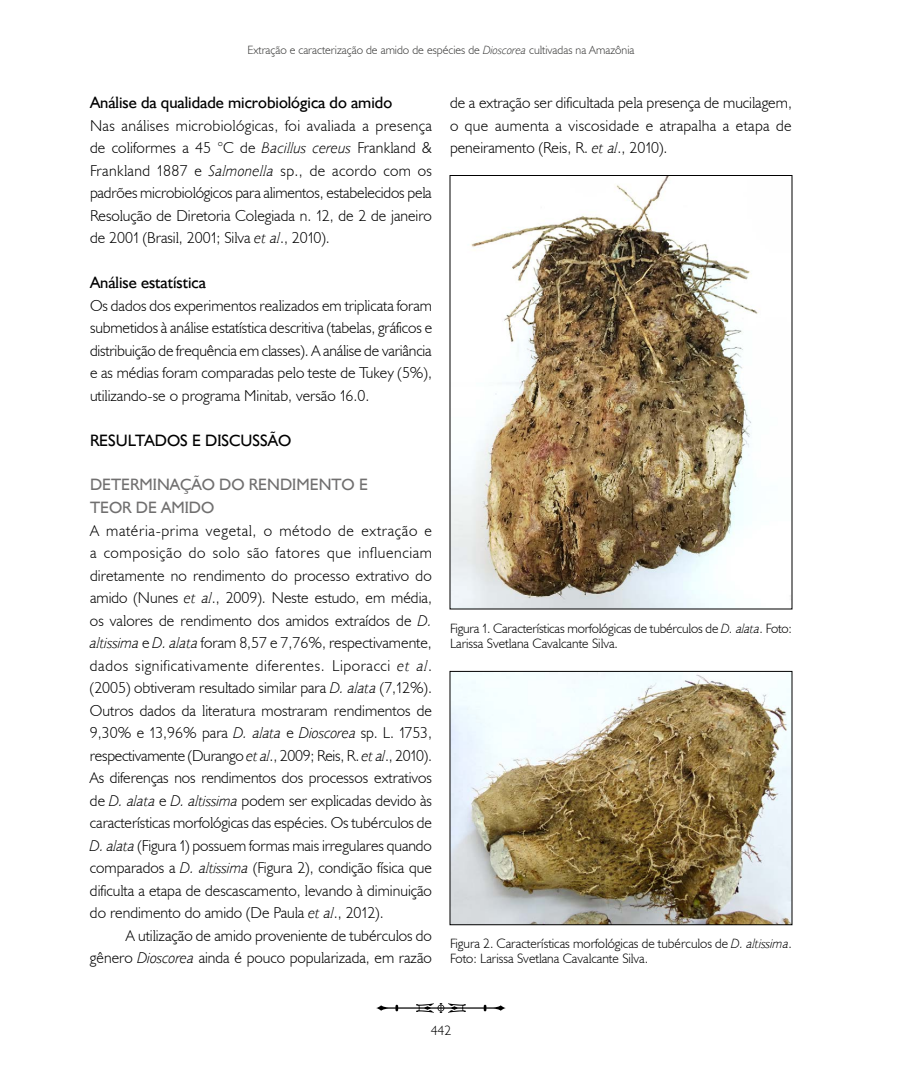
<style>
.page{position:relative;width:900px;height:1071px;background:#fff}
.page>*{position:absolute;margin:0;border:0;box-sizing:border-box;transform-origin:0 0}
.TÓPICOS_SUB2{font:700 16.5px "MPEG";color:#000}
.TÓPICOS_SUB{font:700 16.5px "MPEG";color:#706f6f}
.TÓPICOS{font:700 16.5px "MPEG";color:#000}
.CORPO_DO_ARTIGO_SEM{font:15.75px/22.5px "MPEG";color:#000;text-align:justify}
.CORPO_DO_ARTIGO{font:15.75px/22.5px "MPEG";color:#000;text-align:right}
.LEGENDAS_FIGURAS{font:13.5px/15px "MPEG";color:#000}
.t1{font:12px "MPEG";color:#3c3c3b}
.s1{font-style:italic}
</style>
<div class="page">
<svg style="left:376px;top:1003px;width:130px;height:10px"></svg>
<img style="left:452px;top:177px;width:307px;height:430px">
<img style="left:452px;top:673px;width:338px;height:250px">
<div style="left:450px;top:671px;width:342px;height:254px;border:1px solid #000"></div>
<p class="t1" style="left:247px;top:43px;width:389px">Extração e caracterização de amido de espécies de <span class="s1">Dioscorea</span> cultivadas na Amazônia</p>
<p class="TÓPICOS_SUB2" style="left:90px;top:92px;width:304px">Análise da qualidade microbiológica do amido</p>
<p class="CORPO_DO_ARTIGO_SEM" style="left:90px;top:114px;width:344px">Nas análises microbiológicas, foi avaliada a presença de coliformes a 45 °C de <span class="s1">Bacillus cereus</span> Frankland &amp; Frankland 1887 e <span class="s1">Salmonella</span> sp., de acordo com os padrões microbiológicos para alimentos, estabelecidos pela Resolução de Diretoria Colegiada n. 12, de 2 de janeiro de 2001 (Brasil, 2001; Silva <span class="s1">et al</span>., 2010).</p>
<p class="TÓPICOS_SUB2" style="left:90px;top:272px;width:117px">Análise estatística</p>
<p class="CORPO_DO_ARTIGO_SEM" style="left:90px;top:294px;width:344px">Os dados dos experimentos realizados em triplicata foram submetidos à análise estatística descritiva (tabelas, gráficos e distribuição de frequência em classes). A análise de variância e as médias foram comparadas pelo teste de Tukey (5%), utilizando-se o programa Minitab, versão 16.0.</p>
<p class="TÓPICOS" style="left:90px;top:430px;width:203px">RESULTADOS E DISCUSSÃO</p>
<p class="TÓPICOS_SUB" style="left:90px;top:475px;width:279px">DETERMINAÇÃO DO RENDIMENTO E</p>
<p class="TÓPICOS_SUB" style="left:90px;top:497px;width:126px">TEOR DE AMIDO</p>
<p class="CORPO_DO_ARTIGO_SEM" style="left:90px;top:519px;width:344px">A matéria-prima vegetal, o método de extração e a composição do solo são fatores que influenciam diretamente no rendimento do processo extrativo do amido (Nunes <span class="s1">et al</span>., 2009). Neste estudo, em média, os valores de rendimento dos amidos extraídos de <span class="s1">D. altissima</span> e <span class="s1">D. alata</span> foram 8,57 e 7,76%, respectivamente, dados significativamente diferentes. Liporacci <span class="s1">et al</span>. (2005) obtiveram resultado similar para <span class="s1">D. alata</span> (7,12%).<br>Outros dados da literatura mostraram rendimentos de 9,30% e 13,96% para <span class="s1">D. alata</span> e <span class="s1">Dioscorea</span> sp. L. 1753, respectivamente (Durango <span class="s1">et al</span>., 2009; Reis, R. <span class="s1">et al</span>., 2010).<br>As diferenças nos rendimentos dos processos extrativos de <span class="s1">D. alata</span> e <span class="s1">D. altissima</span> podem ser explicadas devido às características morfológicas das espécies. Os tubérculos de <span class="s1">D. alata</span> (Figura 1) possuem formas mais irregulares quando comparados a <span class="s1">D. altissima</span> (Figura 2), condição física que dificulta a etapa de descascamento, levando à diminuição do rendimento do amido (De Paula <span class="s1">et al</span>., 2012).</p>
<p class="CORPO_DO_ARTIGO" style="left:90px;top:924px;width:344px">A utilização de amido proveniente de tubérculos do gênero <span class="s1">Dioscorea</span> ainda é pouco popularizada, em razão</p>
<p class="CORPO_DO_ARTIGO" style="left:450px;top:91px;width:343px;text-align:justify">de a extração ser dificultada pela presença de mucilagem, o que aumenta a viscosidade e atrapalha a etapa de peneiramento (Reis, R. <span class="s1">et al</span>., 2010).</p>
<p class="LEGENDAS_FIGURAS" style="left:450px;top:621px;width:343px">Figura 1. Características morfológicas de tubérculos de <span class="s1">D. alata</span>. Foto:<br>Larissa Svetlana Cavalcante Silva.</p>
<p class="LEGENDAS_FIGURAS" style="left:450px;top:936px;width:344px">Figura 2. Características morfológicas de tubérculos de <span class="s1">D. altissima</span>.<br>Foto: Larissa Svetlana Cavalcante Silva.</p>
<p class="LEGENDAS_FIGURAS" style="left:431px;top:1023px;width:22px">442</p>
</div>
